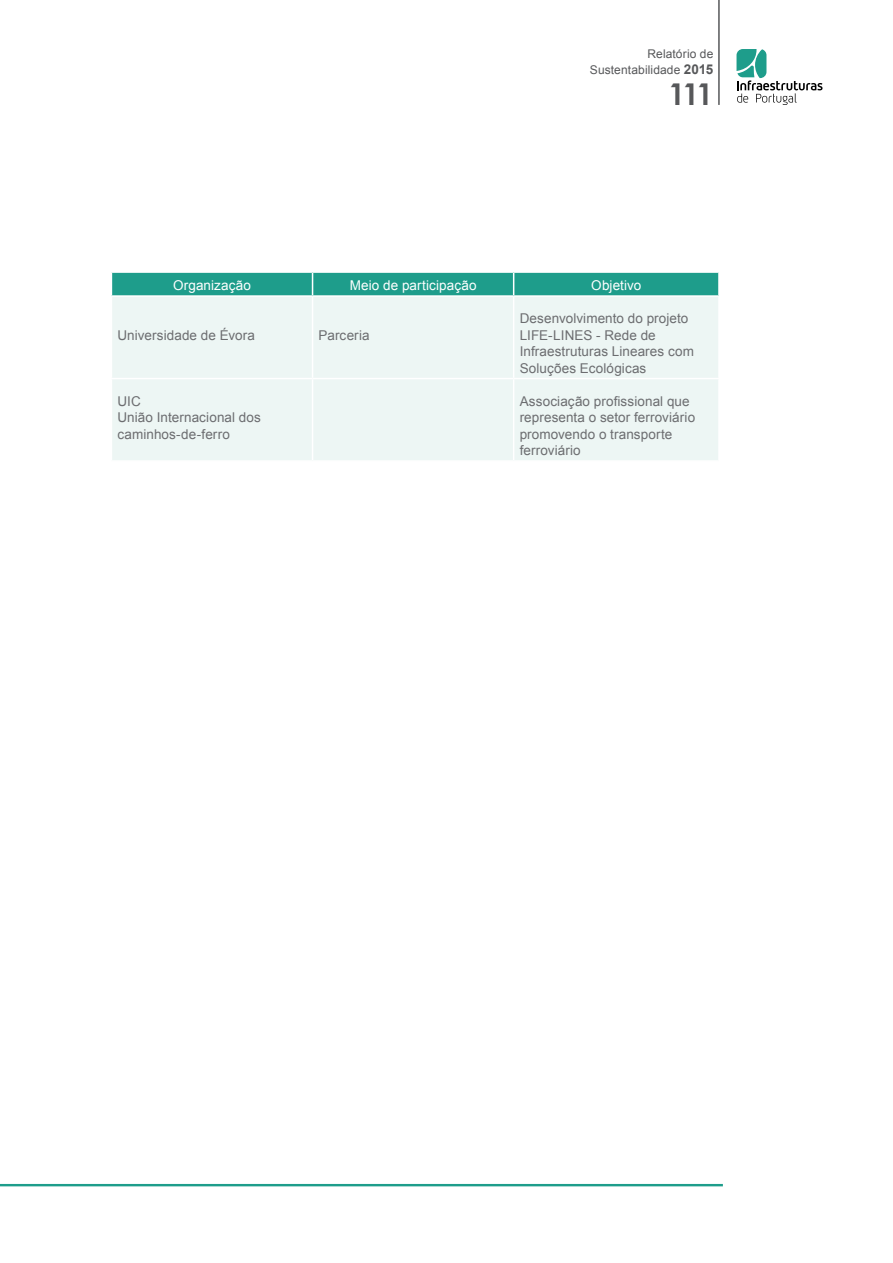
<style>
.page{position:relative;width:893px;height:1263px;background:#fff}
.page>*{position:absolute;margin:0;border:0;box-sizing:border-box;transform-origin:0 0}
.t1{font:700 30px "Century Gothic";color:#57585a}
.Texto{font:13.5px/16.5px "Arial";letter-spacing:.005em;color:#6c6d70}
.Texto-2{font:13.5px "Arial";letter-spacing:.005em;color:#fff}
.t2{font:12px/16.2px "Arial";letter-spacing:.01em;color:#57585a;text-align:right}
.s1{font-weight:700;font-size:13.5px}
</style>
<div class="page">
<hr style="left:718px;top:0;width:2px;height:105px;background:#57585a">
<hr style="left:0;top:1184px;width:723px;height:2px;background:#1e9d8b">
<svg style="left:736px;top:49px;width:86px;height:56px"></svg>
<div style="left:112px;top:297px;width:606px;height:163px;background:#edf6f4"></div>
<div style="left:111px;top:272px;width:608px;height:23px;background:#1e9d8b"></div>
<hr style="left:718px;top:273px;width:2px;height:22px;background:#fff">
<hr style="left:312px;top:297px;width:1px;height:81px;background:#fff">
<hr style="left:513px;top:297px;width:1px;height:81px;background:#fff">
<hr style="left:111px;top:378px;width:202px;height:1px;background:#fff">
<hr style="left:313px;top:378px;width:201px;height:1px;background:#fff">
<hr style="left:312px;top:379px;width:1px;height:81px;background:#fff">
<hr style="left:514px;top:378px;width:206px;height:1px;background:#fff">
<hr style="left:513px;top:379px;width:1px;height:81px;background:#fff">
<p class="t2" style="left:590px;top:46px;width:125px">Relatório de<br>Sustentabilidade <span class="s1">2015</span></p>
<h1 class="t1" style="left:669px;top:71px;width:46px">111</h1>
<p class="Texto-2" style="left:173px;top:276px;width:79px">Organização</p>
<p class="Texto-2" style="left:350px;top:276px;width:128px">Meio de participação</p>
<p class="Texto-2" style="left:591px;top:276px;width:52px">Objetivo</p>
<p class="Texto" style="left:117px;top:327px;width:139px">Universidade de Évora</p>
<p class="Texto" style="left:319px;top:327px;width:53px">Parceria</p>
<p class="Texto" style="left:520px;top:310px;width:176px">Desenvolvimento do projeto<br>LIFE-LINES - Rede de<br>Infraestruturas Lineares com<br>Soluções Ecológicas</p>
<p class="Texto" style="left:117px;top:393px;width:25px">UIC</p>
<p class="Texto" style="left:117px;top:409px;width:145px">União Internacional dos caminhos-de-ferro</p>
<p class="Texto" style="left:520px;top:393px;width:177px">Associação profissional que representa o setor ferroviário promovendo o transporte ferroviário</p>
</div>
